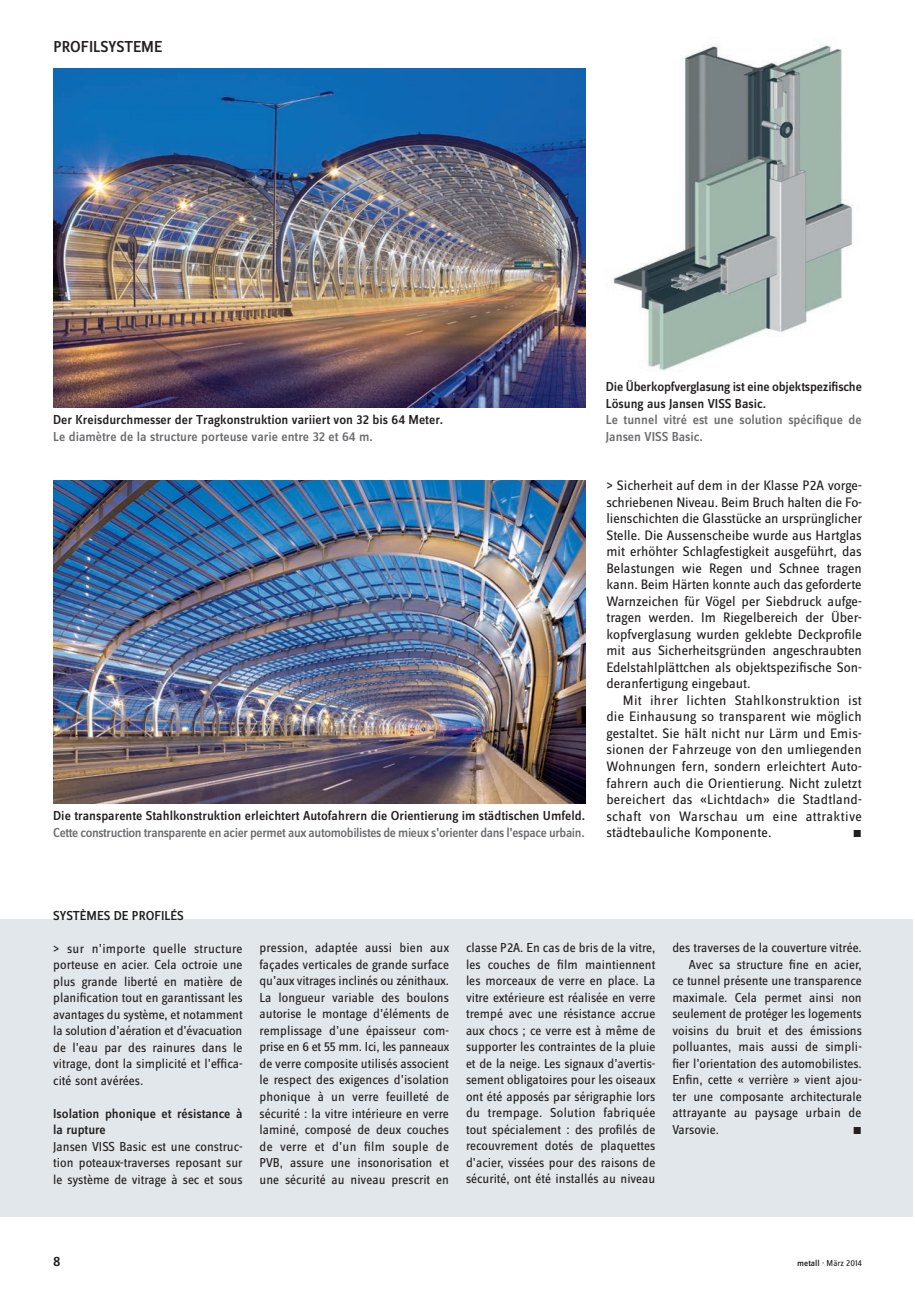
<style>
.page{position:relative;width:915px;height:1293px;background:#fff}
.page>*{position:absolute;margin:0;border:0;box-sizing:border-box;transform-origin:0 0}
.DE_rubrik_11{font:500 16.5px "Zine Sans Dis";color:#231f20}
.DE_Grundtext_ohne_EZ{font:14.25px/16.5px "Zine Sans Dis";color:#231f20;text-align:justify}
.DE_Grundtext_EZ{font:14.25px/16.5px "Zine Sans Dis";letter-spacing:.01em;color:#231f20;text-align:justify}
.t1{font:500 14.25px "Zine Sans Dis";color:#231f20}
.FR_Grundtext_ohne_EZ{font:13.5px/16.5px "Zine Sans Dis";color:#231f20;text-align:justify}
.FR_Grundtext_EZ{font:13.5px/16.5px "Zine Sans Dis";color:#231f20;text-align:justify}
.FR_Legende_9__medium{font:500 13.5px "Zine Sans Dis";color:#231f20}
.FR_Legende_9__medium-2{font:500 13.5px/16.5px "Zine Sans Dis";color:#6c6d70}
.FR_Legende_9__medium-3{font:500 13.5px "Zine Sans Dis";letter-spacing:-.025em;color:#6c6d70}
.DE_Legende_9__medium{font:500 13.5px/16.5px "Zine Sans Dis";letter-spacing:-.015em;color:#231f20}
.FR_Grundtext_ohne_EZ-2{font:500 13.5px/16.5px "Zine Sans Dis";color:#231f20}
.FR_rubrik_9__med{font:500 13.5px "Zine Sans Dis";color:#231f20}
.FR_Grundtext_EZ-2{font:10.5px "Zine Sans Dis Regular Roman Exp";color:#231f20}
.DE_Grundtext_EZ-2{font:10.5px "Zine Sans Dis Regular Roman Exp";color:#231f20}
.t2{font:9px "Zine Sans Dis";color:#231f20}
.s1{font-weight:500}
</style>
<div class="page">
<div style="left:0;top:919px;width:912px;height:297px;background:#e1e7ea"></div>
<hr style="left:914px;top:1102px;width:1px;height:143px;background:#f36421">
<img style="left:53px;top:68px;width:532px;height:340px">
<img style="left:612px;top:44px;width:241px;height:327px">
<img style="left:53px;top:481px;width:532px;height:323px">
<p class="DE_rubrik_11" style="left:53px;top:38px;width:110px">PROFILSYSTEME</p>
<p class="FR_Legende_9__medium" style="left:53px;top:413px;width:391px">Der Kreisdurchmesser der Tragkonstruktion variiert von 32 bis 64 Meter.</p>
<p class="FR_Legende_9__medium-2" style="left:53px;top:429px;width:321px">Le diamètre de la structure porteuse varie entre 32 et 64 m.</p>
<p class="FR_Legende_9__medium" style="left:53px;top:809px;width:533px">Die transparente Stahlkonstruktion erleichtert Autofahrern die Orientierung im städtischen Umfeld.</p>
<p class="FR_Legende_9__medium-3" style="left:53px;top:826px;width:532px">Cette construction transparente en acier permet aux automobilistes de mieux s’orienter dans l’espace urbain.</p>
<p class="DE_Legende_9__medium" style="left:605px;top:379px;width:257px">Die Überkopfverglasung ist eine objektspezifische<br>Lösung aus Jansen VISS Basic.</p>
<p class="FR_Legende_9__medium-2" style="left:605px;top:412px;width:257px">Le tunnel vitré est une solution spécifique de<br>Jansen VISS Basic.</p>
<p class="DE_Grundtext_ohne_EZ" style="left:606px;top:478px;width:257px">&gt; Sicherheit auf dem in der Klasse P2A vorge&shy;schriebenen Niveau. Beim Bruch halten die Fo&shy;lienschichten die Glasstücke an ursprünglicher Stelle. Die Aussenscheibe wurde aus Hartglas mit erhöhter Schlagfestigkeit ausgeführt, das Belastungen wie Regen und Schnee tragen kann. Beim Härten konnte auch das geforderte Warnzeichen für Vögel per Siebdruck aufge&shy;tragen werden. Im Riegelbereich der Über&shy;kopfverglasung wurden geklebte Deckprofile mit aus Sicherheitsgründen angeschraubten Edelstahlplättchen als objektspezifische Son&shy;deranfertigung eingebaut.</p>
<p class="DE_Grundtext_EZ" style="left:606px;top:692px;width:257px;text-indent:16px">Mit ihrer lichten Stahlkonstruktion ist die Einhausung so transparent wie möglich gestaltet. Sie hält nicht nur Lärm und Emis&shy;sionen der Fahrzeuge von den umliegenden Wohnungen fern, sondern erleichtert Auto&shy;fahrern auch die Orientierung. Nicht zuletzt bereichert das «Lichtdach» die Stadtland&shy;schaft von Warschau um eine attraktive städtebauliche Komponente.</p>
<p class="DE_Grundtext_EZ-2" style="left:852px;top:828px;width:11px">m</p>
<p class="FR_rubrik_9__med" style="left:53px;top:908px;width:132px">SYSTÈMES DE PROFILÉS</p>
<p class="FR_Grundtext_ohne_EZ" style="left:53px;top:940px;width:191px">&gt; sur n’importe quelle structure porteuse en acier. Cela octroie une plus grande liberté en matière de planification tout en garantissant les avantages du système, et notamment la solution d’aération et d’évacuation de l’eau par des rainures dans le vitrage, dont la simplicité et l’effica&shy;cité sont avérées.</p>
<p class="FR_Grundtext_ohne_EZ-2" style="left:53px;top:1105px;width:191px">Isolation phonique et résistance à la rupture</p>
<p class="FR_Grundtext_ohne_EZ" style="left:53px;top:1138px;width:191px">Jansen VISS Basic est une construc&shy;tion poteaux-traverses reposant sur le système de vitrage à sec et sous</p>
<p class="FR_Grundtext_ohne_EZ" style="left:259px;top:940px;width:191px">pression, adaptée aussi bien aux façades verticales de grande surface qu’aux vitrages inclinés ou zénithaux.<br>La longueur variable des boulons autorise le montage d’éléments de remplissage d’une épaisseur com&shy;prise en 6 et 55 mm. Ici, les panneaux de verre composite utilisés associent le respect des exigences d’isolation phonique à un verre feuilleté de sécurité : la vitre intérieure en verre laminé, composé de deux couches de verre et d’un film souple de PVB, assure une insonorisation et une sécurité au niveau prescrit en</p>
<p class="FR_Grundtext_ohne_EZ" style="left:466px;top:940px;width:191px">classe P2A. En cas de bris de la vitre, les couches de film maintiennent les morceaux de verre en place. La vitre extérieure est réalisée en verre trempé avec une résistance accrue aux chocs ; ce verre est à même de supporter les contraintes de la pluie et de la neige. Les signaux d’avertis&shy;sement obligatoires pour les oiseaux ont été apposés par sérigraphie lors du trempage. Solution fabriquée tout spécialement : des profilés de recouvrement dotés de plaquettes d’acier, vissées pour des raisons de sécurité, ont été installés au niveau</p>
<p class="FR_Grundtext_ohne_EZ" style="left:672px;top:940px;width:191px">des traverses de la couverture vitrée.</p>
<p class="FR_Grundtext_EZ" style="left:672px;top:956px;width:191px;text-indent:16px">Avec sa structure fine en acier, ce tunnel présente une transparence maximale. Cela permet ainsi non seulement de protéger les logements voisins du bruit et des émissions polluantes, mais aussi de simpli&shy;fier l’orientation des automobilistes.<br>Enfin, cette « verrière » vient ajou&shy;ter une composante architecturale attrayante au paysage urbain de Varsovie.</p>
<p class="FR_Grundtext_EZ-2" style="left:852px;top:1125px;width:11px">m</p>
<p class="t1" style="left:53px;top:1254px;width:9px">8</p>
<p class="t2" style="left:797px;top:1259px;width:66px"><span class="s1">metall</span> · März 2014</p>
</div>
